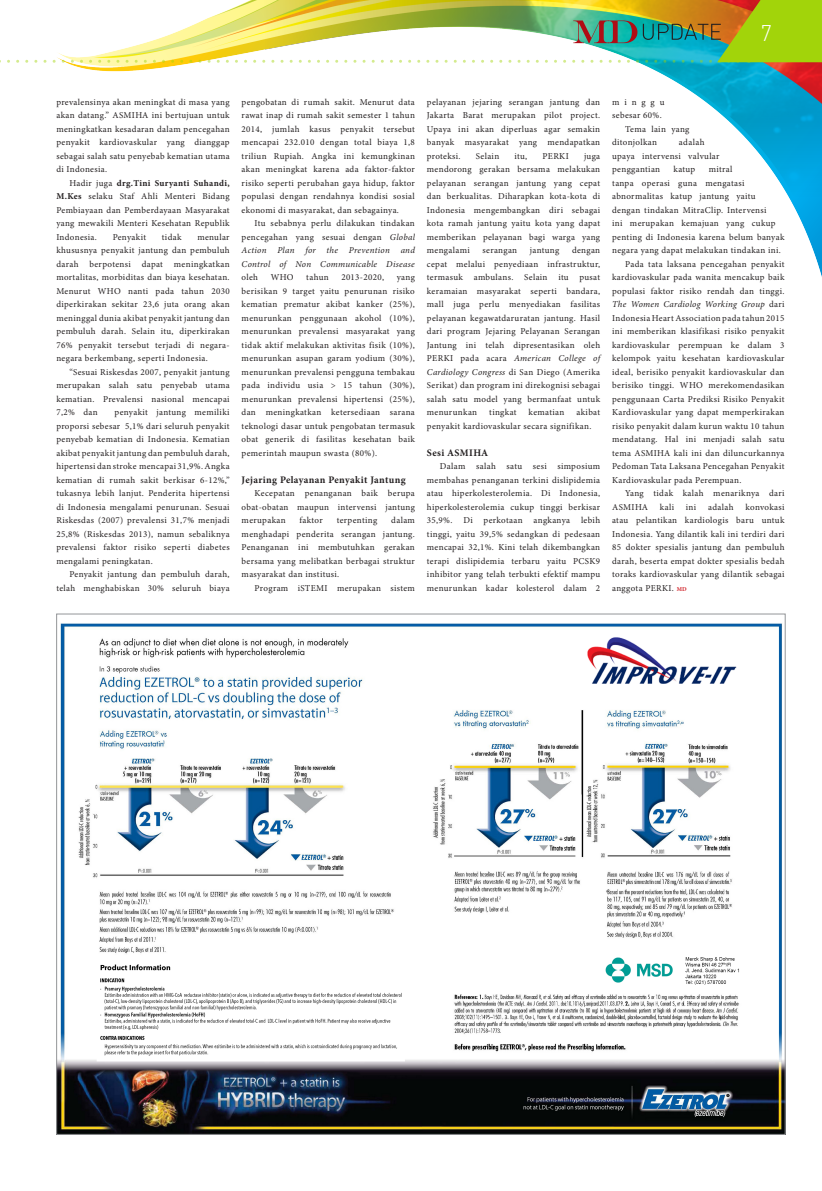
<style>
.page{position:relative;width:822px;height:1191px;background:#fff}
.page>*{position:absolute;margin:0;border:0;box-sizing:border-box;transform-origin:0 0}
.t1{font:300 22.4px "DIN";color:#fff}
.t2{font:700 10px "Minion Pro";letter-spacing:.035em;color:#231f20}
.t3{font:9px/13.5px "Minion Pro";letter-spacing:.04em;color:#231f20;text-align:justify}
.t4{font:italic 9px/13.5px "Minion Pro";letter-spacing:.03em;color:#231f20;text-align:justify}
.s1{font-weight:700}
.s2{font-style:normal}
.s3{font-style:italic}
.s4{font-weight:700;font-size:6px;color:#d1232a}
</style>
<div class="page">
<img style="left:67px;top:63px;width:755px;height:214px">
<img style="left:58px;top:623px;width:725px;height:509px">
<img style="left:0;top:0;width:822px;height:63px">
<p class="t1" style="left:760px;top:19px;width:13px">7</p>
<p class="t3" style="left:56px;top:95px;width:175px">prevalensinya akan meningkat di masa yang akan datang.” ASMIHA ini bertujuan untuk meningkatkan kesadaran dalam pencegahan penyakit kardiovaskular yang dianggap sebagai salah satu penyebab kematian utama di Indonesia.</p>
<p class="t3" style="left:56px;top:176px;width:175px;text-indent:13px">Hadir juga <span class="s1">drg.Tini Suryanti Suhandi, M.Kes</span> selaku Staf Ahli Menteri Bidang Pembiayaan dan Pemberdayaan Masyarakat yang mewakili Menteri Kesehatan Republik Indonesia.</p>
<p class="t3" style="left:56px;top:230px;width:175px;text-indent:141px">menular khususnya penyakit jantung dan pembuluh darah berpotensi dapat meningkatkan mortalitas, morbiditas dan biaya kesehatan.<br>Menurut WHO nanti pada tahun 2030 diperkirakan sekitar 23,6 juta orang akan meninggal dunia akibat penyakit jantung dan pembuluh darah. Selain itu, diperkirakan 76% penyakit tersebut terjadi di negara&shy;negara berkembang, seperti Indonesia.</p>
<p class="t3" style="left:56px;top:365px;width:175px;text-indent:13px">“Sesuai Riskesdas 2007, penyakit jantung merupakan salah satu penyebab utama kematian. Prevalensi nasional mencapai 7,2% dan</p>
<p class="t3" style="left:113px;top:230px;width:35px">Penyakit</p>
<p class="t3" style="left:162px;top:230px;width:21px">tidak</p>
<p class="t3" style="left:56px;top:405px;width:175px;text-indent:58px">penyakit jantung memiliki proporsi sebesar 5,1% dari seluruh penyakit penyebab kematian di Indonesia. Kematian akibat penyakit jantung dan pembuluh darah, hipertensi dan stroke mencapai 31,9%. Angka kematian di rumah sakit berkisar 6-12%,” tukasnya lebih lanjut. Penderita hipertensi di Indonesia mengalami penurunan. Sesuai Riskesdas (2007) prevalensi 31,7% menjadi 25,8% (Riskesdas 2013), namun sebaliknya prevalensi faktor risiko seperti diabetes mengalami peningkatan.</p>
<p class="t3" style="left:56px;top:567px;width:175px;text-align:right">Penyakit jantung dan pembuluh darah, telah menghabiskan 30% seluruh biaya</p>
<p class="t3" style="left:242px;top:95px;width:175px">pengobatan di rumah sakit. Menurut data rawat inap di rumah sakit semester 1 tahun 2014, jumlah kasus penyakit tersebut mencapai 232.010 dengan total biaya 1,8 triliun Rupiah. Angka ini kemungkinan akan meningkat karena ada faktor-faktor risiko seperti perubahan gaya hidup, faktor populasi dengan rendahnya kondisi sosial ekonomi di masyarakat, dan sebagainya.</p>
<p class="t4" style="left:242px;top:216px;width:175px;text-indent:13px"><span class="s2">Itu sebabnya perlu dilakukan tindakan pencegahan yang sesuai dengan</span> Global Action Plan for the Prevention and Control of Non Communicable Disease <span class="s2">oleh</span></p>
<p class="t3" style="left:271px;top:270px;width:24px">WHO</p>
<p class="t3" style="left:306px;top:270px;width:24px">tahun</p>
<p class="t3" style="left:341px;top:270px;width:44px">2013-2020,</p>
<p class="t3" style="left:242px;top:270px;width:175px;text-indent:155px">yang berisikan 9 target yaitu penurunan risiko kematian prematur akibat kanker (25%), menurunkan penggunaan akohol (10%), menurunkan prevalensi masyarakat yang tidak aktif melakukan aktivitas fisik (10%), menurunkan asupan garam yodium (30%), menurunkan prevalensi pengguna tembakau pada individu usia &gt; 15 tahun (30%), menurunkan prevalensi hipertensi (25%), dan meningkatkan ketersediaan sarana teknologi dasar untuk pengobatan termasuk obat generik di fasilitas kesehatan baik pemerintah maupun swasta (80%).</p>
<p class="t2" style="left:242px;top:472px;width:165px">Jejaring Pelayanan Penyakit Jantung</p>
<p class="t3" style="left:242px;top:486px;width:175px;text-indent:13px">Kecepatan penanganan baik berupa obat-obatan maupun intervensi jantung merupakan</p>
<p class="t3" style="left:242px;top:513px;width:175px;text-indent:150px">dalam menghadapi penderita serangan jantung.<br>Penanganan ini membutuhkan gerakan bersama yang melibatkan berbagai struktur masyarakat dan institusi.</p>
<p class="t3" style="left:255px;top:581px;width:162px">Program iSTEMI merupakan sistem</p>
<p class="t3" style="left:299px;top:513px;width:25px">faktor</p>
<p class="t3" style="left:337px;top:513px;width:42px">terpenting</p>
<p class="t3" style="left:427px;top:95px;width:175px">pelayanan jejaring serangan jantung dan Jakarta Barat merupakan pilot project.<br>Upaya ini akan diperluas agar semakin banyak masyarakat yang mendapatkan proteksi.</p>
<p class="t3" style="left:476px;top:149px;width:25px">Selain</p>
<p class="t3" style="left:514px;top:149px;width:14px">itu,</p>
<p class="t3" style="left:542px;top:149px;width:28px">PERKI</p>
<p class="t3" style="left:427px;top:149px;width:175px;text-indent:157px">juga mendorong gerakan bersama melakukan pelayanan serangan jantung yang cepat dan berkualitas. Diharapkan kota-kota di Indonesia mengembangkan diri sebagai kota ramah jantung yaitu kota yang dapat memberikan pelayanan bagi warga yang mengalami</p>
<p class="t3" style="left:427px;top:243px;width:175px;text-indent:145px">dengan cepat melalui penyediaan infrastruktur, termasuk ambulans. Selain itu pusat keramaian masyarakat seperti bandara, mall juga perlu menyediakan fasilitas pelayanan kegawatdaruratan jantung. Hasil dari program Jejaring Pelayanan Serangan Jantung ini telah dipresentasikan oleh PERKI pada acara <span class="s3">American College of Cardiology Congress</span> di San Diego (Amerika Serikat) dan program ini direkognisi sebagai salah satu model yang bermanfaat untuk menurunkan</p>
<p class="t3" style="left:482px;top:243px;width:36px">serangan</p>
<p class="t3" style="left:530px;top:243px;width:31px">jantung</p>
<p class="t3" style="left:427px;top:405px;width:175px;text-indent:149px">akibat penyakit kardiovaskular secara signifikan.</p>
<p class="t2" style="left:427px;top:445px;width:63px">Sesi ASMIHA</p>
<p class="t3" style="left:427px;top:459px;width:175px;text-indent:13px">Dalam salah satu sesi simposium membahas penanganan terkini dislipidemia atau hiperkolesterolemia. Di Indonesia, hiperkolesterolemia cukup tinggi berkisar 35,9%. Di perkotaan angkanya lebih tinggi, yaitu 39,5% sedangkan di pedesaan mencapai 32,1%. Kini telah dikembangkan terapi dislipidemia terbaru yaitu PCSK9 inhibitor yang telah terbukti efektif mampu menurunkan kadar kolesterol dalam 2</p>
<p class="t3" style="left:489px;top:405px;width:29px">tingkat</p>
<p class="t3" style="left:529px;top:405px;width:37px">kematian</p>
<p class="t3" style="left:612px;top:95px;width:54px">minggu sebesar 60%.</p>
<p class="t3" style="left:612px;top:122px;width:79px;text-indent:13px">Tema lain yang ditonjolkan</p>
<p class="t3" style="left:612px;top:135px;width:109px;text-align:left;text-indent:67px">adalah upaya intervensi valvular penggantian</p>
<p class="t3" style="left:612px;top:162px;width:174px;text-align:left;text-indent:97px">mitral<br>tanpa operasi guna mengatasi abnormalitas katup jantung yaitu dengan tindakan MitraClip. Intervensi<br>ini merupakan kemajuan yang cukup penting di Indonesia karena belum banyak negara yang dapat melakukan tindakan ini.</p>
<p class="t3" style="left:612px;top:257px;width:174px;text-indent:13px">Pada tata laksana pencegahan penyakit kardiovaskular pada wanita mencakup baik populasi faktor risiko rendah dan tinggi.<br><span class="s3">The Women Cardiolog Working Group</span> dari Indonesia Heart Association pada tahun 2015 ini memberikan klasifikasi risiko penyakit kardiovaskular perempuan ke dalam 3 kelompok yaitu kesehatan kardiovaskular ideal, berisiko penyakit kardiovaskular dan berisiko tinggi. WHO merekomendasikan penggunaan Carta Prediksi Risiko Penyakit Kardiovaskular yang dapat memperkirakan risiko penyakit dalam kurun waktu 10 tahun mendatang. Hal ini menjadi salah satu tema ASMIHA kali ini dan diluncurkannya Pedoman Tata Laksana Pencegahan Penyakit Kardiovaskular pada Perempuan.</p>
<p class="t3" style="left:612px;top:486px;width:174px;text-indent:13px">Yang tidak kalah menariknya dari<br>ASMIHA</p>
<p class="t3" style="left:674px;top:162px;width:23px">katup</p>
<p class="t3" style="left:612px;top:500px;width:174px;text-indent:133px">konvokasi atau pelantikan kardiologis baru untuk Indonesia. Yang dilantik kali ini terdiri dari 85 dokter spesialis jantung dan pembuluh darah, beserta empat dokter spesialis bedah toraks kardiovaskular yang dilantik sebagai anggota PERKI. <span class="s4">MD</span></p>
<p class="t3" style="left:660px;top:500px;width:16px">kali</p>
<p class="t3" style="left:686px;top:500px;width:12px">ini</p>
<p class="t3" style="left:708px;top:500px;width:27px">adalah</p>
</div>
